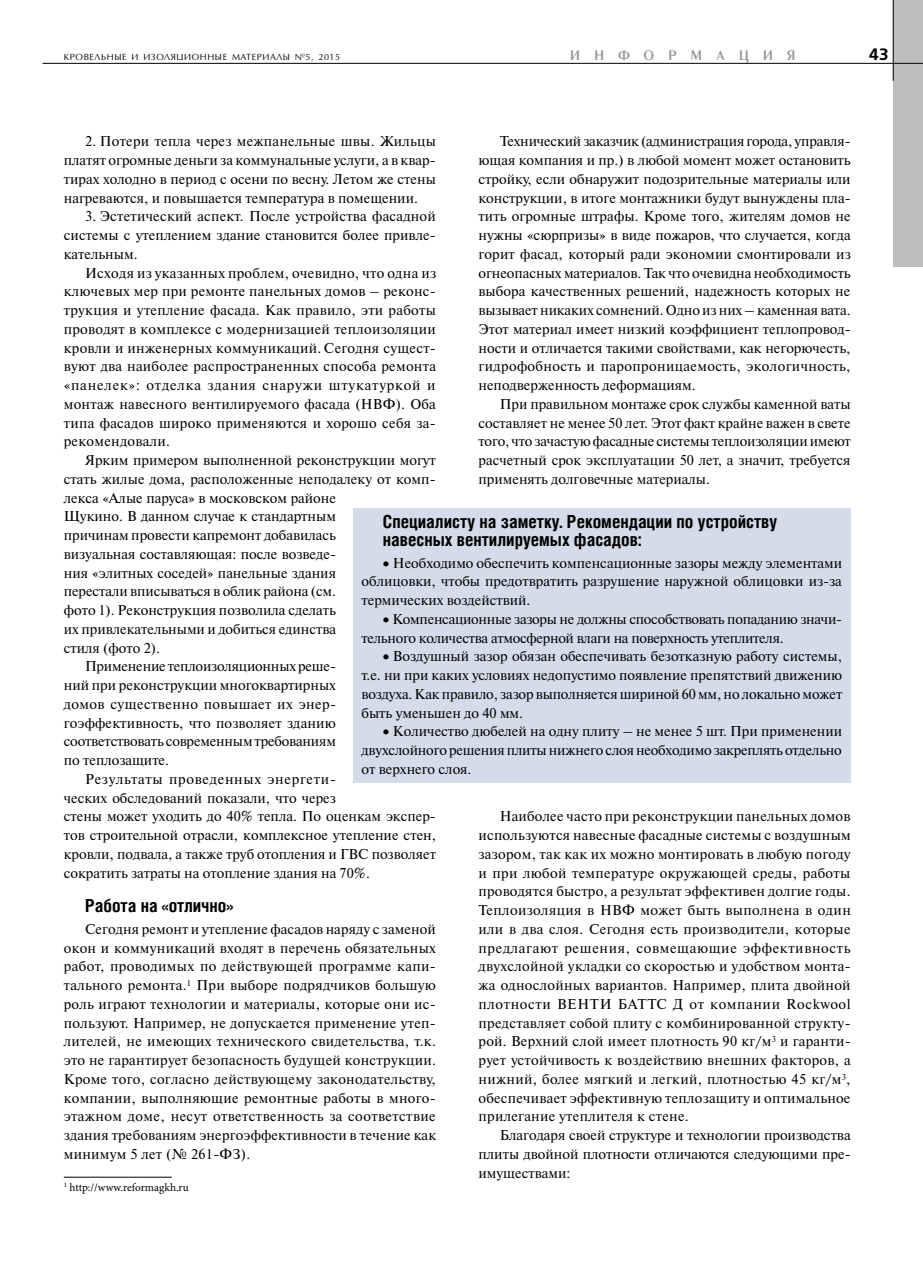
<style>
.page{position:relative;width:923px;height:1263px;background:#fff}
.page>*{position:absolute;margin:0;border:0;box-sizing:border-box;transform-origin:0 0}
.t1{font:700 18px/18px "Helios Cond";color:#000}
.t2{font:700 16.5px "Free Set C";color:#000}
.t3{font:14.55px "Penta Demi";letter-spacing:.985em;color:#939598}
.t4{font:14.25px/18.8px "Newton C";color:#000;text-align:justify}
.t5{font:14.25px/18.8px "Newton C";letter-spacing:-.02em;color:#000}
.t6{font:14.25px "Newton C";letter-spacing:.03em;color:#000}
.t7{font:14.25px "Newton C";letter-spacing:.05em;color:#000}
.t8{font:11.25px "Minion Pro";letter-spacing:-.005em;color:#000}
.t9{font:9px "AG Opus";letter-spacing:.065em;color:#000}
</style>
<div class="page">
<div style="left:893px;top:0;width:30px;height:267px;background:#bcbdbf"></div>
<hr style="left:64px;top:1177px;width:108px;height:1px;background:#000">
<div style="left:353px;top:508px;width:497px;height:274px;background:#d4dbe9"></div>
<hr style="left:893px;top:0;width:1px;height:81px;background:#000">
<hr style="left:43px;top:63px;width:880px;height:1px;background:#000">
<p class="t9" style="left:64px;top:51px;width:278px">КРОВЕЛЬНЫЕ И ИЗОЛЯЦИОННЫЕ МАТЕРИАЛЫ №5, 2015</p>
<p class="t3" style="left:570px;top:48px;width:227px">ИНФОРМАЦИЯ</p>
<p class="t2" style="left:868px;top:45px;width:22px">43</p>
<p class="t4" style="left:478px;top:132px;width:374px;text-indent:21px">Технический заказчик (администрация города, управля&shy;ющая компания и пр.) в любой момент может остановить стройку, если обнаружит подозрительные материалы или конструкции, в итоге монтажники будут вынуждены пла&shy;тить огромные штрафы. Кроме того, жителям домов не нужны «сюрпризы» в виде пожаров, что случается, когда горит фасад, который ради экономии смонтировали из огнеопасных материалов. Так что очевидна необходимость выбора качественных решений, надежность которых не вызывает никаких сомнений. Одно из них – каменная вата.<br>Этот материал имеет низкий коэффициент теплопровод&shy;ности и отличается такими свойствами, как негорючесть, гидрофобность и паропроницаемость, экологичность, неподверженность деформациям.</p>
<p class="t4" style="left:478px;top:395px;width:374px;text-indent:21px">При правильном монтаже срок службы каменной ваты составляет не менее 50 лет. Этот факт крайне важен в свете того, что зачастую фасадные системы теплоизоляции имеют расчетный срок эксплуатации 50 лет, а значит, требуется применять долговечные материалы.</p>
<p class="t4" style="left:64px;top:132px;width:374px;text-indent:21px">2. Потери тепла через межпанельные швы. Жильцы платят огромные деньги за коммунальные услуги, а в квар&shy;тирах холодно в период с осени по весну. Летом же стены нагреваются, и повышается температура в помещении.</p>
<p class="t4" style="left:64px;top:207px;width:374px;text-indent:21px">3. Эстетический аспект. После устройства фасадной системы с утеплением здание становится более привле&shy;кательным.</p>
<p class="t4" style="left:64px;top:263px;width:374px;text-indent:21px">Исходя из указанных проблем, очевидно, что одна из ключевых мер при ремонте панельных домов – реконс&shy;трукция и утепление фасада. Как правило, эти работы проводят в комплексе с модернизацией теплоизоляции кровли и инженерных коммуникаций. Сегодня сущест&shy;вуют два наиболее распространенных способа ремонта «панелек»: отделка здания снаружи штукатуркой и монтаж навесного вентилируемого фасада (НВФ). Оба типа фасадов широко применяются и хорошо себя за&shy;рекомендовали.</p>
<p class="t4" style="left:85px;top:451px;width:352px">Ярким примером выполненной реконструкции могут</p>
<p class="t4" style="left:64px;top:470px;width:374px">стать жилые дома, расположенные неподалеку от комп-</p>
<p class="t4" style="left:64px;top:488px;width:274px">лекса «Алые паруса» в московском районе</p>
<p class="t4" style="left:64px;top:507px;width:274px">Щукино. В данном случае к стандартным</p>
<p class="t4" style="left:64px;top:526px;width:274px">причинам провести капремонт добавилась</p>
<p class="t4" style="left:64px;top:545px;width:274px">визуальная составляющая: после возведе-</p>
<p class="t4" style="left:64px;top:563px;width:274px">ния «элитных соседей» панельные здания</p>
<p class="t4" style="left:64px;top:582px;width:274px">перестали вписываться в облик района (см.</p>
<p class="t4" style="left:64px;top:601px;width:274px">фото 1). Реконструкция позволила сделать</p>
<p class="t4" style="left:64px;top:620px;width:274px">их привлекательными и добиться единства</p>
<p class="t4" style="left:64px;top:638px;width:98px">стиля (фото 2).</p>
<p class="t4" style="left:85px;top:657px;width:252px">Применение теплоизоляционных реше-</p>
<p class="t4" style="left:64px;top:676px;width:274px">ний при реконструкции многоквартирных</p>
<p class="t6" style="left:64px;top:696px;width:274px">домов существенно повышает их энер-</p>
<p class="t4" style="left:64px;top:713px;width:273px">гоэффективность, что позволяет зданию</p>
<p class="t4" style="left:64px;top:732px;width:274px">соответствовать современным требованиям</p>
<p class="t4" style="left:64px;top:751px;width:107px">по теплозащите.</p>
<p class="t7" style="left:85px;top:771px;width:252px">Результаты проведенных энергети-</p>
<p class="t4" style="left:64px;top:788px;width:273px">ческих обследований показали, что через</p>
<p class="t4" style="left:64px;top:807px;width:374px">стены может уходить до 40% тепла. По оценкам экспер-</p>
<p class="t4" style="left:64px;top:826px;width:374px">тов строительной отрасли, комплексное утепление стен,</p>
<p class="t4" style="left:64px;top:845px;width:374px">кровли, подвала, а также труб отопления и ГВС позволяет</p>
<p class="t4" style="left:64px;top:863px;width:308px">сократить затраты на отопление здания на 70%.</p>
<p class="t1" style="left:85px;top:896px;width:150px">Работа на «отлично»</p>
<p class="t4" style="left:64px;top:920px;width:374px;text-indent:21px">Сегодня ремонт и утепление фасадов наряду с заменой окон и коммуникаций входят в перечень обязательных работ, проводимых по действующей программе капи&shy;тального ремонта. При выборе подрядчиков большую роль играют технологии и материалы, которые они ис&shy;пользуют. Например, не допускается применение утеп&shy;лителей, не имеющих технического свидетельства, т.к. это не гарантирует безопасность будущей конструкции.<br>Кроме того, согласно действующему законодательству, компании, выполняющие ремонтные работы в много&shy;этажном доме, несут ответственность за соответствие здания требованиям энергоэффективности в течение как минимум 5 лет (№ 261-ФЗ).</p>
<p class="t8" style="left:70px;top:1179px;width:121px">http://www.reformagkh.ru</p>
<p class="t1" style="left:383px;top:512px;width:396px">Специалисту на заметку. Рекомендации по устройству навесных вентилируемых фасадов:</p>
<p class="t4" style="left:361px;top:553px;width:482px;text-indent:21px">• Необходимо обеспечить компенсационные зазоры между элементами облицовки, чтобы предотвратить разрушение наружной облицовки из-за термических воздействий.</p>
<p class="t5" style="left:361px;top:610px;width:482px;text-indent:21px">• Компенсационные зазоры не должны способствовать попаданию значи&shy;тельного количества атмосферной влаги на поверхность утеплителя.</p>
<p class="t4" style="left:361px;top:647px;width:482px;text-indent:21px">• Воздушный зазор обязан обеспечивать безотказную работу системы, т.е. ни при каких условиях недопустимо появление препятствий движению воздуха. Как правило, зазор выполняется шириной 60 мм, но локально может быть уменьшен до 40 мм.</p>
<p class="t4" style="left:361px;top:722px;width:482px;text-indent:21px">• Количество дюбелей на одну плиту – не менее 5 шт. При применении двухслойного решения плиты нижнего слоя необходимо закреплять отдельно от верхнего слоя.</p>
<p class="t4" style="left:478px;top:807px;width:374px;text-indent:21px">Наиболее часто при реконструкции панельных домов используются навесные фасадные системы с воздушным зазором, так как их можно монтировать в любую погоду и при любой температуре окружающей среды, работы проводятся быстро, а результат эффективен долгие годы.<br>Теплоизоляция в НВФ может быть выполнена в один или в два слоя. Сегодня есть производители, которые предлагают решения, совмещающие эффективность двухслойной укладки со скоростью и удобством монта&shy;жа однослойных вариантов. Например, плита двойной плотности ВЕНТИ БАТТС Д от компании Rockwool представляет собой плиту с комбинированной структу&shy;рой. Верхний слой имеет плотность 90 кг/м<sup>3</sup> и гаранти&shy;рует устойчивость к воздействию внешних факторов, а нижний, более мягкий и легкий, плотностью 45 кг/м<sup>3</sup>, обеспечивает эффективную теплозащиту и оптимальное прилегание утеплителя к стене.</p>
<p class="t4" style="left:478px;top:1126px;width:374px;text-indent:21px">Благодаря своей структуре и технологии производства плиты двойной плотности отличаются следующими пре&shy;имуществами:</p>
</div>
